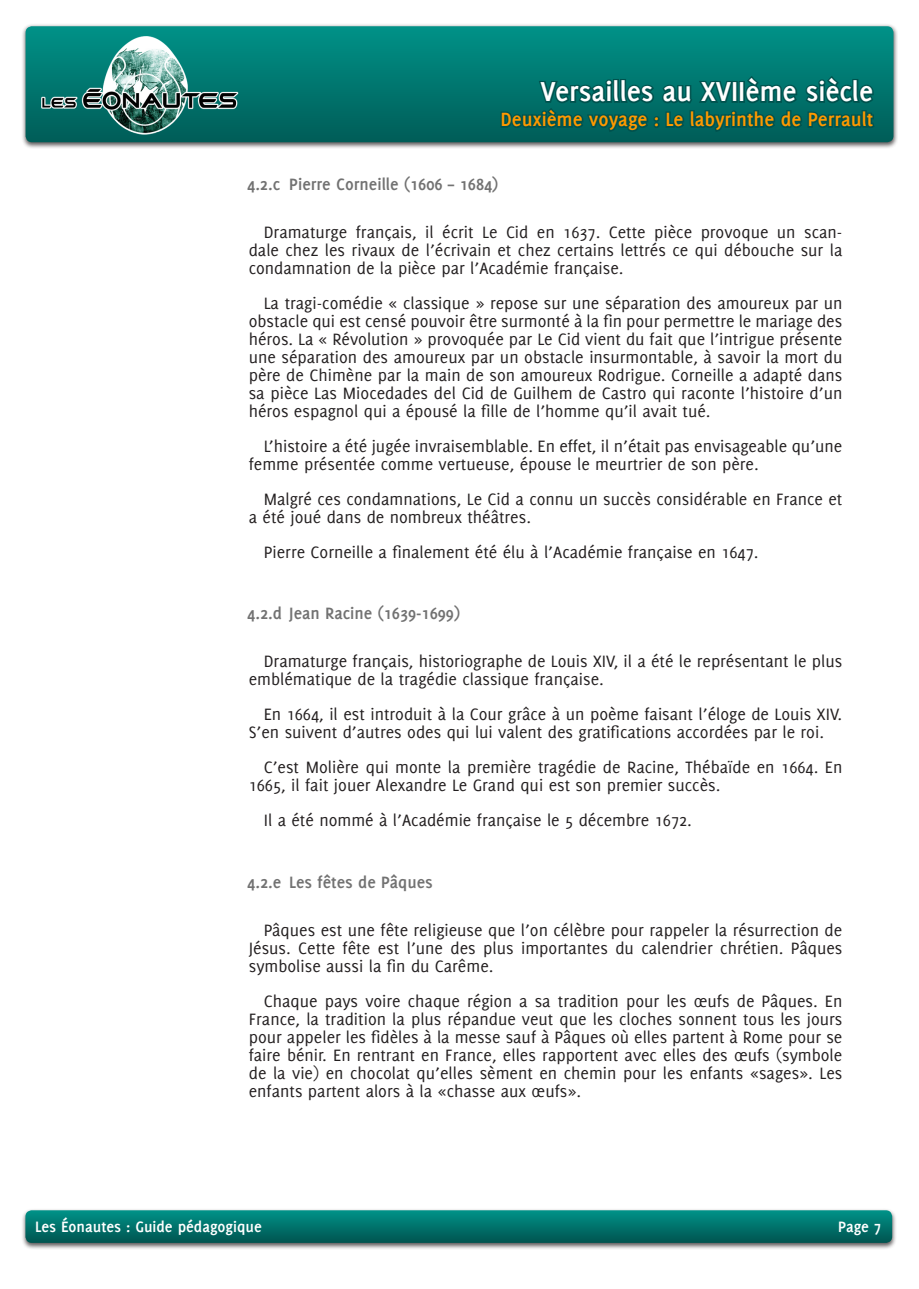
<style>
.page{position:relative;width:919px;height:1289px;background:#fff}
.page>*{position:absolute;margin:0;border:0;box-sizing:border-box;transform-origin:0 0}
.t1{font:700 30px "Delicious";color:#fff}
.t2{font:700 21px "Delicious";color:#fe9900}
.t3{font:18px/18px "Delicious";color:#231f20}
.t4{font:700 18px "Delicious";color:#727272}
.t5{font:700 16.5px "Delicious";color:#fff}
</style>
<div class="page">
<div style="left:21px;top:24px;width:876px;height:125px;background:#231f20;opacity:.75"></div>
<svg style="left:26px;top:26px;width:867px;height:116px;background:#007c74"></svg>
<div style="left:21px;top:1207px;width:875px;height:42px;background:#231f20;opacity:.75"></div>
<svg style="left:25px;top:1210px;width:867px;height:32px;background:#02746d"></svg>
<img style="left:41px;top:36px;width:198px;height:98px">
<svg style="left:499px;top:73px;width:377px;height:76px;background:#106964"></svg>
<h1 class="t1" style="left:540px;top:74px;width:334px">Versailles au XVIIème siècle</h1>
<p class="t2" style="left:500px;top:107px;width:374px">Deuxième voyage : Le labyrinthe de Perrault</p>
<p class="t4" style="left:247px;top:174px;width:252px">3.2.c Pierre Corneille (1606 – 1684)</p>
<p class="t3" style="left:249px;top:222px;width:595px;text-align:justify;text-indent:15px">Dramaturge français, il écrit Le Cid en 1637. Cette pièce provoque un scan&shy;dale chez les rivaux de l’écrivain et chez certains lettrés ce qui débouche sur la condamnation de la pièce par l’Académie française.</p>
<p class="t3" style="left:249px;top:293px;width:595px;text-align:justify;text-indent:15px">La tragi-comédie « classique » repose sur une séparation des amoureux par un obstacle qui est censé pouvoir être surmonté à la fin pour permettre le mariage des héros. La « Révolution » provoquée par Le Cid vient du fait que l’intrigue présente une séparation des amoureux par un obstacle insurmontable, à savoir la mort du père de Chimène par la main de son amoureux Rodrigue. Corneille a adapté dans sa pièce Las Miocedades del Cid de Guilhem de Castro qui raconte l’histoire d’un héros espagnol qui a épousé la fille de l’homme qu’il avait tué.</p>
<p class="t3" style="left:249px;top:436px;width:595px;text-indent:15px">L’histoire a été jugée invraisemblable. En effet, il n’était pas envisageable qu’une femme présentée comme vertueuse, épouse le meurtrier de son père.</p>
<p class="t3" style="left:249px;top:489px;width:595px;text-indent:15px">Malgré ces condamnations, Le Cid a connu un succès considérable en France et a été joué dans de nombreux théâtres.</p>
<p class="t3" style="left:264px;top:542px;width:496px">Pierre Corneille a finalement été élu à l’Académie française en 1647.</p>
<p class="t4" style="left:247px;top:603px;width:214px">3.2.d Jean Racine (1639-1699)</p>
<p class="t3" style="left:249px;top:652px;width:595px;text-indent:15px">Dramaturge français, historiographe de Louis XIV, il a été le représentant le plus emblématique de la tragédie classique française.</p>
<p class="t3" style="left:249px;top:705px;width:595px;text-indent:15px">En 1664, il est introduit à la Cour grâce à un poème faisant l’éloge de Louis XIV.<br>S’en suivent d’autres odes qui lui valent des gratifications accordées par le roi.</p>
<p class="t3" style="left:249px;top:758px;width:595px;text-indent:15px">C’est Molière qui monte la première tragédie de Racine, Thébaïde en 1664. En<br>1665, il fait jouer Alexandre Le Grand qui est son premier succès.</p>
<p class="t3" style="left:264px;top:811px;width:429px">Il a été nommé à l’Académie française le 5 décembre 1672.</p>
<p class="t4" style="left:247px;top:871px;width:187px">3.2.e Les fêtes de Pâques</p>
<p class="t3" style="left:249px;top:920px;width:595px;text-align:justify;text-indent:15px">Pâques est une fête religieuse que l’on célèbre pour rappeler la résurrection de Jésus. Cette fête est l’une des plus importantes du calendrier chrétien. Pâques symbolise aussi la fin du Carême.</p>
<p class="t3" style="left:249px;top:991px;width:595px;text-align:justify;text-indent:15px">Chaque pays voire chaque région a sa tradition pour les œufs de Pâques. En France, la tradition la plus répandue veut que les cloches sonnent tous les jours pour appeler les fidèles à la messe sauf à Pâques où elles partent à Rome pour se faire bénir. En rentrant en France, elles rapportent avec elles des œufs (symbole de la vie) en chocolat qu’elles sèment en chemin pour les enfants «sages». Les enfants partent alors à la «chasse aux œufs».</p>
<p class="t5" style="left:35px;top:1217px;width:228px">Les Éonautes : Guide pédagogique</p>
<p class="t5" style="left:838px;top:1217px;width:45px">Page 7</p>
</div>
